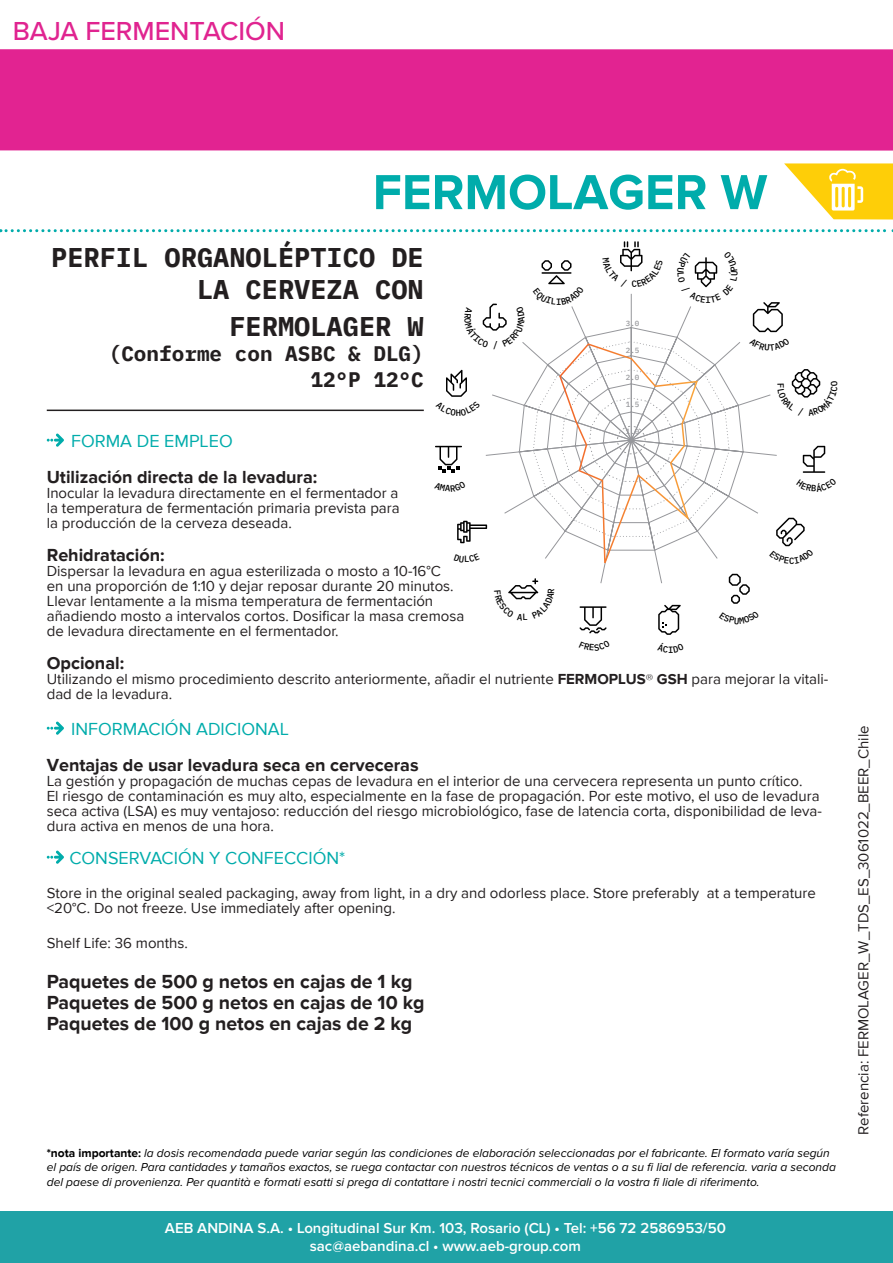
<style>
.page{position:relative;width:893px;height:1263px;background:#fff}
.page>*{position:absolute;margin:0;border:0;box-sizing:border-box;transform-origin:0 0}
.t1{font:700 51px "Proxima Nova";color:#00acab}
.t2{font:700 27px/32.4px "IBM Plex Mono";color:#231f20;text-align:right}
.t3{font:500 27px "Proxima Nova";color:#e02490}
.t4{font:700 21px/25.2px "IBM Plex Mono";color:#231f20;text-align:right}
.t5{font:700 19.5px/21px "Proxima Nova";color:#231f20}
.t6{font:700 18px "Proxima Nova";color:#231f20}
.t7{font:18px "Proxima Nova";color:#00acab}
.t8{font:15px/15px "Proxima Nova";color:#231f20}
.t9{font:600 15px/18px "Proxima Nova";color:#fff;text-align:center}
.t10{font:italic 12px/14.4px "Proxima Nova";color:#000}
.t11{font:500 7.5px "IBM Plex Mono";color:#96979b}
.s1{font-weight:700}
.s2{font-weight:700;font-style:normal}
</style>
<div class="page">
<div style="left:1px;top:1210px;width:892px;height:53px;background:#20a2a6"></div>
<div style="left:0;top:49px;width:893px;height:102px;background:#e22391"></div>
<svg style="left:784px;top:163px;width:109px;height:57px"></svg>
<svg style="left:47px;top:434px;width:17px;height:13px"></svg>
<svg style="left:47px;top:722px;width:17px;height:13px"></svg>
<svg style="left:47px;top:851px;width:17px;height:13px"></svg>
<svg style="left:0;top:229px;width:893px;height:3px"></svg>
<hr style="left:47px;top:410px;width:377px;height:1px;background:#231f20">
<svg style="left:435px;top:241px;width:391px;height:394px"></svg>
<h2 class="t3" style="left:13px;top:11px;width:274px">BAJA FERMENTACIÓN</h2>
<h1 class="t1" style="left:373px;top:163px;width:396px">FERMOLAGER W</h1>
<h2 class="t2" style="left:51px;top:239px;width:374px">PERFIL ORGANOLÉPTICO DE<br>LA CERVEZA CON</h2>
<h2 class="t2" style="left:229px;top:308px;width:196px">FERMOLAGER W</h2>
<h3 class="t4" style="left:109px;top:340px;width:317px">(Conforme con ASBC &amp; DLG)<br>12°P 12°C</h3>
<p class="t11" style="left:626px;top:317px;width:15px">3.0</p>
<p class="t11" style="left:626px;top:344px;width:15px">2.5</p>
<p class="t11" style="left:626px;top:371px;width:15px">2.0</p>
<p class="t11" style="left:626px;top:399px;width:15px">1.5</p>
<p class="t11" style="left:626px;top:425px;width:15px">1.0</p>
<p class="t7" style="left:71px;top:430px;width:163px">FORMA DE EMPLEO</p>
<p class="t6" style="left:47px;top:466px;width:272px">Utilización directa de la levadura:</p>
<p class="t8" style="left:47px;top:485px;width:354px;text-align:justify">Inocular la levadura directamente en el fermentador a la temperatura de fermentación primaria prevista para la producción de la cerveza deseada.</p>
<p class="t6" style="left:47px;top:544px;width:119px">Rehidratación:</p>
<p class="t8" style="left:47px;top:563px;width:419px">Dispersar la levadura en agua esterilizada o mosto a 10-16°C<br>en una proporción de 1:10 y dejar reposar durante 20 minutos.<br>Llevar lentamente a la misma temperatura de fermentación añadiendo mosto a intervalos cortos. Dosificar la masa cremosa de levadura directamente en el fermentador.</p>
<p class="t6" style="left:47px;top:652px;width:79px">Opcional:</p>
<p class="t8" style="left:47px;top:671px;width:783px">Utilizando el mismo procedimiento descrito anteriormente, añadir el nutriente <span class="s1">FERMOPLUS® GSH</span> para mejorar la vitali&shy;dad de la levadura.</p>
<p class="t7" style="left:71px;top:718px;width:219px">INFORMACIÓN ADICIONAL</p>
<p class="t6" style="left:47px;top:754px;width:373px">Ventajas de usar levadura seca en cerveceras</p>
<p class="t8" style="left:47px;top:773px;width:777px">La gestión y propagación de muchas cepas de levadura en el interior de una cervecera representa un punto crítico.<br>El riesgo de contaminación es muy alto, especialmente en la fase de propagación. Por este motivo, el uso de levadura seca activa (LSA) es muy ventajoso: reducción del riesgo microbiológico, fase de latencia corta, disponibilidad de leva&shy;dura activa en menos de una hora.</p>
<p class="t7" style="left:69px;top:847px;width:277px">CONSERVACIÓN Y CONFECCIÓN*</p>
<p class="t8" style="left:47px;top:886px;width:770px">Store in the original sealed packaging, away from light, in a dry and odorless place. Store preferably at a temperature &lt;20°C. Do not freeze. Use immediately after opening.</p>
<p class="t8" style="left:47px;top:935px;width:143px">Shelf Life: 36 months.</p>
<h3 class="t5" style="left:47px;top:972px;width:379px">Paquetes de 500 g netos en cajas de 1 kg<br>Paquetes de 500 g netos en cajas de 10 kg<br>Paquetes de 100 g netos en cajas de 2 kg</h3>
<p class="t10" style="left:47px;top:1146px;width:791px"><span class="s2">*nota importante:</span> la dosis recomendada puede variar según las condiciones de elaboración seleccionadas por el fabricante. El formato varía según el país de origen. Para cantidades y tamaños exactos, se ruega contactar con nuestros técnicos de ventas o a su fi lial de referencia. varia a seconda del paese di provenienza. Per quantità e formati esatti si prega di contattare i nostri tecnici commerciali o la vostra fi liale di riferimento.</p>
<p class="t9" style="left:165px;top:1220px;width:562px">AEB ANDINA S.A. • Longitudinal Sur Km. 103, Rosario (CL) • Tel: +56 72 2586953/50 sac@aebandina.cl • www.aeb-group.com</p>
<p class="t8" style="left:856px;top:1134px;width:411px;rotate:-90deg">Referencia: FERMOLAGER_W_TDS_ES_3061022_BEER_Chile</p>
</div>
